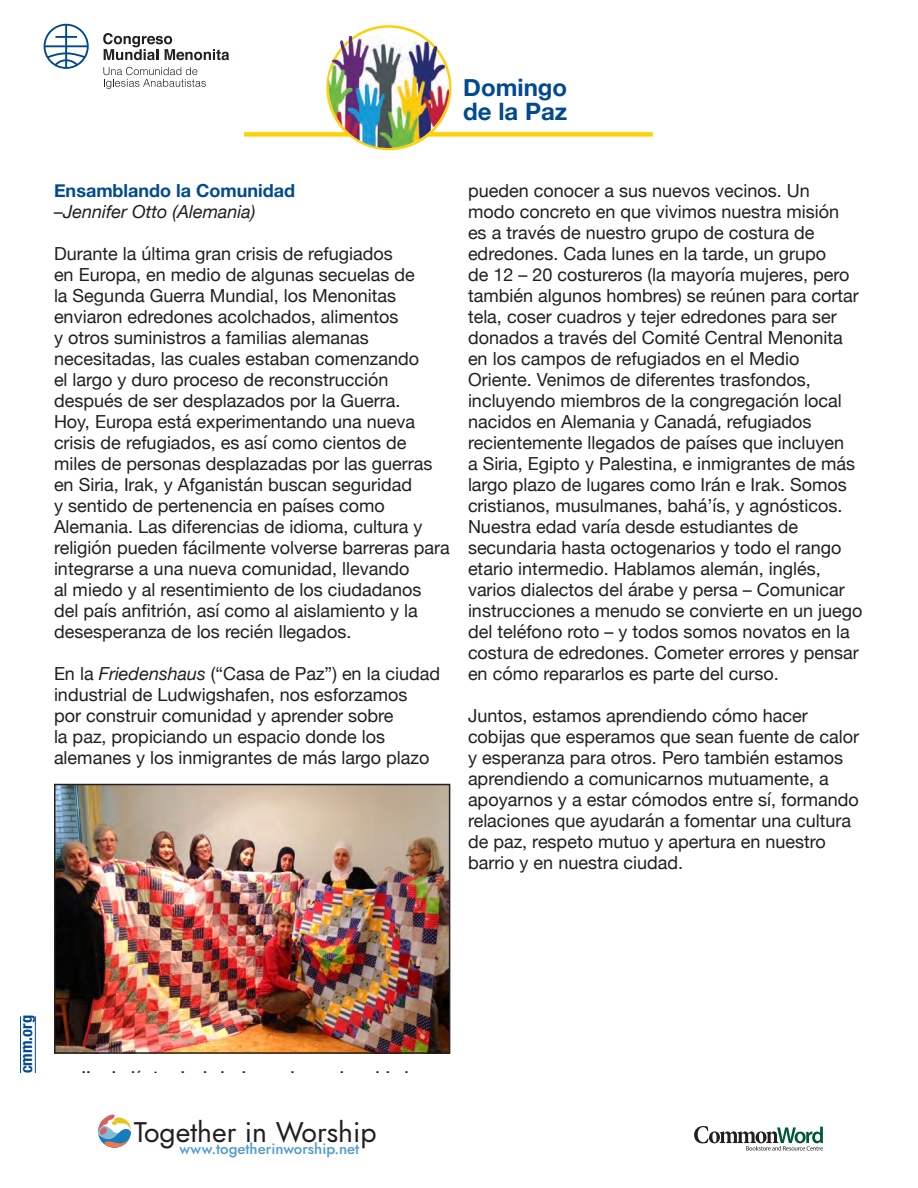
<style>
.page{position:relative;width:918px;height:1188px;background:#fff}
.page>*{position:absolute;margin:0;border:0;box-sizing:border-box;transform-origin:0 0}
.t1{font:italic 28.35px "Renner";color:#231f20}
.t2{font:700 24px/24px "Helvetica Neue";color:#014a91}
.t3{font:18px/21px "Helvetica Neue";color:#231f20}
.t4{font:italic 18px "Helvetica Neue";color:#231f20}
.t5{font:700 18px "Helvetica Neue";color:#014a91}
.t6{font:italic 500 15px "Renner";color:#4f99d2}
.s1{font-style:italic}
</style>
<div class="page">
<div style="left:244px;top:132px;width:409px;height:5px;background:#fed105"></div>
<img style="left:325px;top:28px;width:125px;height:121px">
<hr style="left:20px;top:1016px;width:1px;height:132px;background:#014a91">
<hr style="left:35px;top:1016px;width:1px;height:132px;background:#014a91">
<svg style="left:103px;top:33px;width:126px;height:27px"></svg>
<svg style="left:103px;top:67px;width:103px;height:22px"></svg>
<svg style="left:44px;top:24px;width:45px;height:45px"></svg>
<img style="left:57px;top:787px;width:390px;height:264px">
<div style="left:54px;top:784px;width:396px;height:270px;border:2px solid #231f20"></div>
<div style="left:1px;top:1074px;width:914px;height:112px;background:#fff"></div>
<svg style="left:98px;top:1115px;width:33px;height:33px"></svg>
<svg style="left:694px;top:1126px;width:129px;height:25px"></svg>
<h2 class="t2" style="left:463px;top:76px;width:105px">Domingo de la Paz</h2>
<p class="t5" style="left:54px;top:176px;width:243px">Ensamblando la Comunidad</p>
<p class="t4" style="left:54px;top:198px;width:203px">–Jennifer Otto (Alemania)</p>
<p class="t3" style="left:54px;top:244px;width:397px">Durante la última gran crisis de refugiados<br>en Europa, en medio de algunas secuelas de<br>la Segunda Guerra Mundial, los Menonitas enviaron edredones acolchados, alimentos<br>y otros suministros a familias alemanas necesitadas, las cuales estaban comenzando<br>el largo y duro proceso de reconstrucción después de ser desplazados por la Guerra.<br>Hoy, Europa está experimentando una nueva crisis de refugiados, es así como cientos de miles de personas desplazadas por las guerras en Siria, Irak, y Afganistán buscan seguridad<br>y sentido de pertenencia en países como Alemania. Las diferencias de idioma, cultura y religión pueden fácilmente volverse barreras para integrarse a una nueva comunidad, llevando<br>al miedo y al resentimiento de los ciudadanos del país anfitrión, así como al aislamiento y la desesperanza de los recién llegados.</p>
<p class="t3" style="left:54px;top:664px;width:388px">En la <span class="s1">Friedenshaus</span> (“Casa de Paz”) en la ciudad industrial de Ludwigshafen, nos esforzamos<br>por construir comunidad y aprender sobre<br>la paz, propiciando un espacio donde los alemanes y los inmigrantes de más largo plazo</p>
<p class="t3" style="left:468px;top:181px;width:396px">pueden conocer a sus nuevos vecinos. Un<br>modo concreto en que vivimos nuestra misión<br>es a través de nuestro grupo de costura de edredones. Cada lunes en la tarde, un grupo<br>de 12 – 20 costureros (la mayoría mujeres, pero también algunos hombres) se reúnen para cortar tela, coser cuadros y tejer edredones para ser donados a través del Comité Central Menonita en los campos de refugiados en el Medio Oriente. Venimos de diferentes trasfondos, incluyendo miembros de la congregación local nacidos en Alemania y Canadá, refugiados recientemente llegados de países que incluyen<br>a Siria, Egipto y Palestina, e inmigrantes de más largo plazo de lugares como Irán e Irak. Somos cristianos, musulmanes, bahá’ís, y agnósticos.<br>Nuestra edad varía desde estudiantes de secundaria hasta octogenarios y todo el rango etario intermedio. Hablamos alemán, inglés, varios dialectos del árabe y persa – Comunicar instrucciones a menudo se convierte en un juego del teléfono roto – y todos somos novatos en la costura de edredones. Cometer errores y pensar en cómo repararlos es parte del curso.</p>
<p class="t3" style="left:468px;top:706px;width:393px">Juntos, estamos aprendiendo cómo hacer cobijas que esperamos que sean fuente de calor y esperanza para otros. Pero también estamos aprendiendo a comunicarnos mutuamente, a apoyarnos y a estar cómodos entre sí, formando relaciones que ayudarán a fomentar una cultura de paz, respeto mutuo y apertura en nuestro barrio y en nuestra ciudad.</p>
<h1 class="t1" style="left:134px;top:1113px;width:244px">Together in Worship</h1>
<p class="t6" style="left:179px;top:1138px;width:181px">www.togetherinworship.net</p>
</div>
